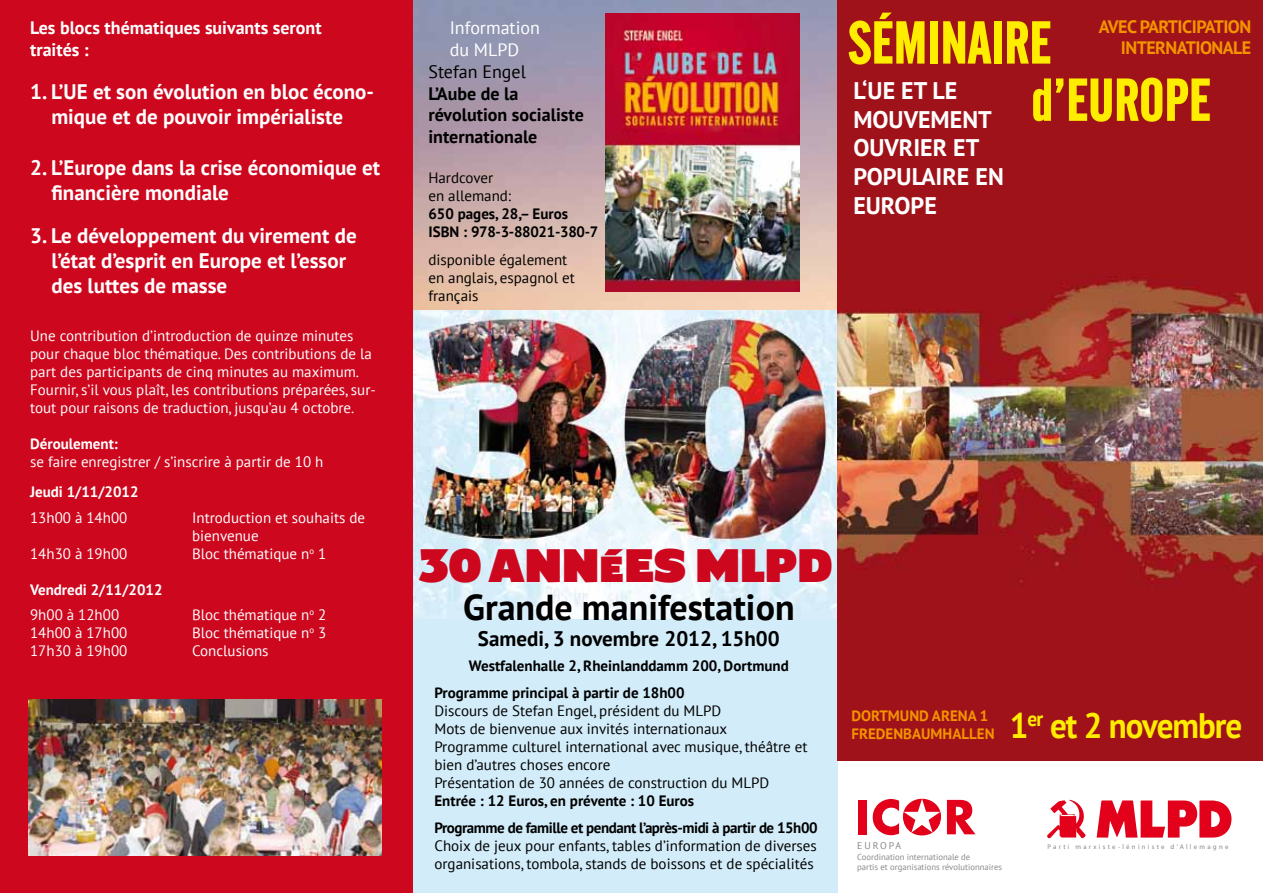
<style>
.page{position:relative;width:1263px;height:893px;background:#fff}
.page>*{position:absolute;margin:0;border:0;box-sizing:border-box;transform-origin:0 0}
.t1{font:700 60px/57.3px "Zinnig";color:#ffed00}
.t2{font:46.2px "Shire Derbyshire";color:#cd071e}
.t3{font:700 36px "PT Sans";color:#000}
.t4{font:700 35.25px "PT Sans";letter-spacing:-.03em;color:#ffed00;scale:.93 1}
.t5{font:700 24px/28.8px "PT Sans";color:#fff}
.t6{font:700 21px/25.2px "PT Sans";color:#fff}
.t7{font:700 21px "PT Sans";color:#000}
.t8{font:700 18px/21.6px "PT Sans";color:#000}
.t9{font:700 18px/21.6px "PT Sans";color:#fff}
.t10{font:700 18px/21.6px "PT Sans";letter-spacing:-.03em;color:#f39400;text-align:right}
.t11{font:18px/21.6px "PT Sans";color:#fff}
.t12{font:18px "PT Sans";color:#000}
.t13{font:15px/18px "PT Sans";color:#fff}
.t14{font:15px/18px "PT Sans";color:#000}
.t15{font:700 15px/18px "PT Sans";color:#000}
.t16{font:700 15px/27px "PT Sans";letter-spacing:-.03em;color:#000}
.t17{font:700 15px "PT Sans";color:#fff}
.t18{font:700 15px/18px "PT Sans";color:#f39400}
.t19{font:9.75px "PT Sans";letter-spacing:.2em;color:#87888a}
.t20{font:8.7px/10.4px "PT Sans";color:#87888a}
.t21{font:6.75px "Myriad Pro";letter-spacing:.33em;color:#87888a}
</style>
<div class="page">
<div style="left:412px;top:617px;width:426px;height:276px;background:#d2ecf9"></div>
<img style="left:412px;top:0;width:426px;height:310px">
<img style="left:412px;top:310px;width:426px;height:309px">
<img style="left:838px;top:0;width:425px;height:761px">
<div style="left:0;top:0;width:412px;height:893px;background:#cc071e"></div>
<img style="left:29px;top:699px;width:353px;height:156px">
<svg style="left:1096px;top:800px;width:135px;height:38px"></svg>
<svg style="left:1047px;top:800px;width:39px;height:39px"></svg>
<div style="left:858px;top:800px;width:9px;height:34px;background:#e2001a"></div>
<svg style="left:947px;top:800px;width:28px;height:34px"></svg>
<svg style="left:873px;top:799px;width:68px;height:36px"></svg>
<img style="left:605px;top:14px;width:195px;height:278px">
<p class="t9" style="left:30px;top:17px;width:293px">Les blocs thématiques suivants seront traités :</p>
<h3 class="t6" style="left:30px;top:79px;width:345px;text-align:center">1. L’UE et son évolution en bloc écono&shy;mique et de pouvoir impérialiste</h3>
<h3 class="t6" style="left:51px;top:154px;width:330px;text-indent:-21px">2. L’Europe dans la crise économique et financière mondiale</h3>
<h3 class="t6" style="left:51px;top:223px;width:307px;text-indent:-21px">3. Le développement du virement de l’état d’esprit en Europe et l’essor des luttes de masse</h3>
<p class="t13" style="left:30px;top:327px;width:347px">Une contribution d’introduction de quinze minutes pour chaque bloc thématique. Des contributions de la part des participants de cinq minutes au maximum.<br>Fournir, s’il vous plaît, les contributions préparées, sur&shy;tout pour raisons de traduction, jusqu’au 4 octobre.</p>
<p class="t17" style="left:30px;top:434px;width:89px">Déroulement:</p>
<p class="t13" style="left:30px;top:453px;width:295px">se faire enregistrer / s’inscrire à partir de 10 h</p>
<p class="t17" style="left:30px;top:482px;width:110px">Jeudi 1/11/2012</p>
<p class="t13" style="left:30px;top:508px;width:99px">13h00 à 14h00</p>
<p class="t13" style="left:192px;top:508px;width:174px">Introduction et souhaits de bienvenue</p>
<p class="t13" style="left:30px;top:544px;width:99px">14h30 à 19h00</p>
<p class="t13" style="left:192px;top:544px;width:136px">Bloc thématique n<sup>o</sup> 1</p>
<p class="t17" style="left:30px;top:580px;width:134px">Vendredi 2/11/2012</p>
<p class="t13" style="left:30px;top:606px;width:91px">9h00 à 12h00</p>
<p class="t13" style="left:192px;top:606px;width:136px">Bloc thématique n<sup>o</sup> 2</p>
<p class="t13" style="left:30px;top:624px;width:99px">14h00 à 17h00</p>
<p class="t13" style="left:192px;top:624px;width:136px">Bloc thématique n<sup>o</sup> 3</p>
<p class="t13" style="left:30px;top:642px;width:99px">17h30 à 19h00</p>
<p class="t13" style="left:192px;top:642px;width:78px">Conclusions</p>
<p class="t11" style="left:450px;top:17px;width:92px">Information du MLPD</p>
<p class="t12" style="left:428px;top:60px;width:99px">Stefan Engel</p>
<p class="t8" style="left:428px;top:82px;width:157px">L’Aube de la révolution socialiste internationale</p>
<p class="t14" style="left:428px;top:168px;width:84px">Hardcover en allemand:</p>
<p class="t15" style="left:428px;top:204px;width:171px">650 pages, 28,– Euros<br>ISBN : 978-3-88021-380-7</p>
<p class="t14" style="left:428px;top:251px;width:148px">disponible également en anglais, espagnol et français</p>
<h1 class="t1" style="left:1031px;top:15px;width:181px;text-indent:-184px">SÉMINAIRE d’EUROPE</h1>
<p class="t10" style="left:1099px;top:15px;width:154px">AVEC PARTICIPATION<br>INTERNATIONALE</p>
<h3 class="t5" style="left:853px;top:75px;width:152px">L‘UE ET LE<br>MOUVEMENT<br>OUVRIER ET<br>POPULAIRE EN<br>EUROPE</h3>
<h2 class="t2" style="left:419px;top:539px;width:415px">30 ANNÉES MLPD</h2>
<h3 class="t3" style="left:463px;top:584px;width:333px">Grande manifestation</h3>
<h3 class="t7" style="left:478px;top:624px;width:303px">Samedi, 3 novembre 2012, 15h00</h3>
<p class="t15" style="left:434px;top:652px;width:356px;line-height:27px;text-indent:35px">Westfalenhalle 2, Rheinlanddamm 200, Dortmund<br>Programme principal à partir de 18h00</p>
<p class="t14" style="left:434px;top:701px;width:375px">Discours de Stefan Engel, président du MLPD<br>Mots de bienvenue aux invités internationaux<br>Programme culturel international avec musique, théâtre et bien d’autres choses encore<br>Présentation de 30 années de construction du MLPD</p>
<p class="t16" style="left:434px;top:787px;width:385px">Entrée : 12 Euros, en prévente : 10 Euros<br>Programme de famille et pendant l’après-midi à partir de 15h00</p>
<p class="t14" style="left:434px;top:836px;width:384px">Choix de jeux pour enfants, tables d’information de diverses organisations, tombola, stands de boissons et de spécialités</p>
<p class="t18" style="left:851px;top:707px;width:145px">DORTMUND ARENA 1<br>FREDENBAUMHALLEN</p>
<h3 class="t4" style="left:1010px;top:702px;width:251px">1<sup>er</sup> et 2 novembre</h3>
<p class="t19" style="left:857px;top:839px;width:46px">EUROPA</p>
<p class="t21" style="left:1047px;top:843px;width:182px">Parti marxiste-léniniste d’Allemagne</p>
<p class="t20" style="left:857px;top:851px;width:146px">Coordination internationale de<br>partis et organisations révolutionnaires</p>
</div>
